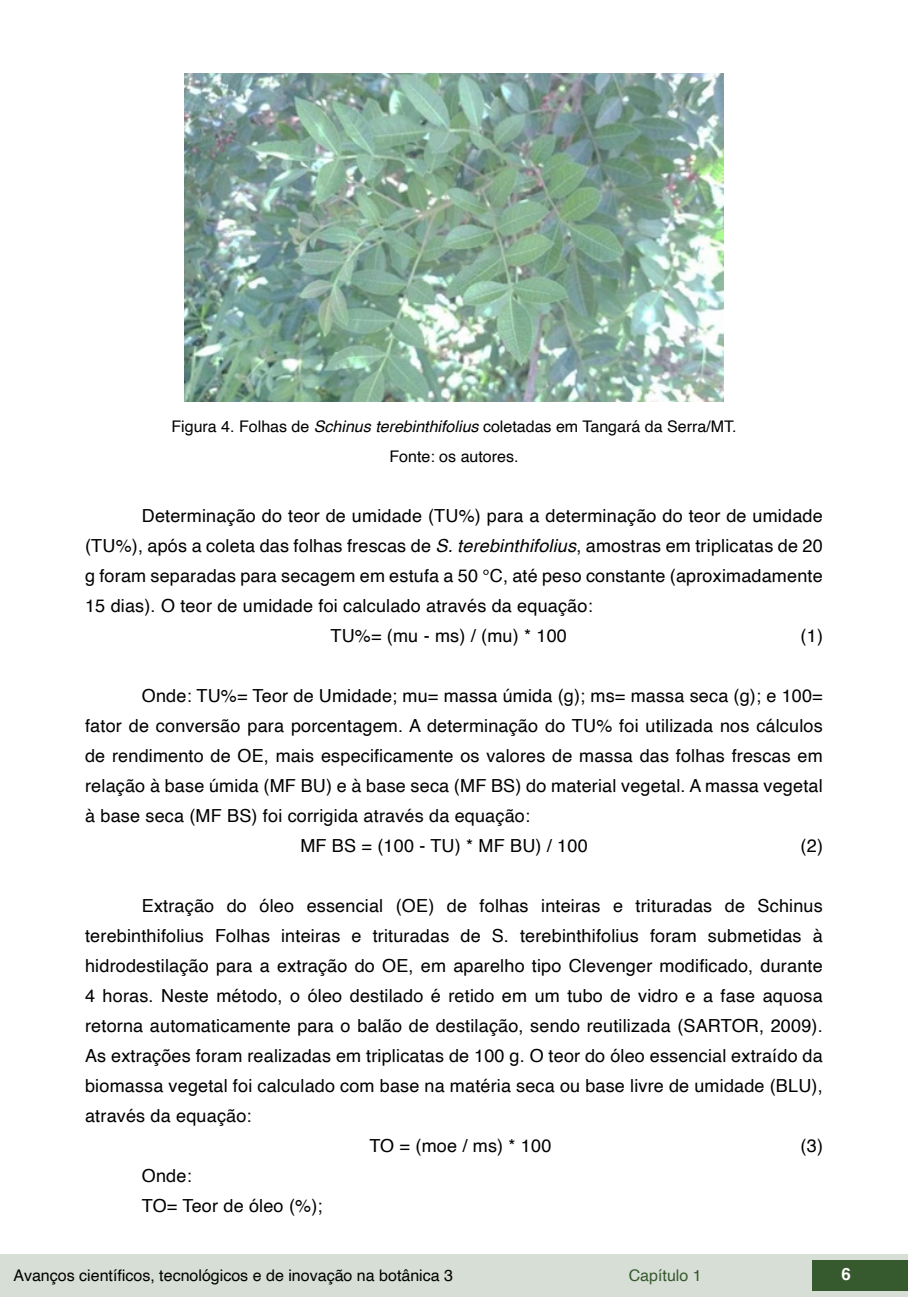
<style>
.page{position:relative;width:908px;height:1304px;background:#fff}
.page>*{position:absolute;margin:0;border:0;box-sizing:border-box;transform-origin:0 0}
.t1{font:18px/30px "Helvetica";letter-spacing:.01em;color:#000}
.t2{font:700 16.8px "Helvetica";color:#fff}
.t3{font:16px/30.6px "Helvetica";color:#000;text-align:center}
.t4{font:16px "Helvetica";color:#36592e}
.s1{font-style:italic}
</style>
<div class="page">
<div style="left:0;top:1254px;width:906px;height:43px;background:#d7ded5"></div>
<div style="left:812px;top:1261px;width:95px;height:30px;background:#36592e"></div>
<img style="left:185px;top:74px;width:537px;height:327px">
<p class="t3" style="left:171px;top:411px;width:566px">Figura 4. Folhas de <span class="s1">Schinus terebinthifolius</span> coletadas em Tangará da Serra/MT.<br>Fonte: os autores.</p>
<p class="t1" style="left:142px;top:501px;width:682px">Determinação do teor de umidade (TU%) para a determinação do teor de umidade</p>
<p class="t1" style="left:85px;top:531px;width:738px">(TU%), após a coleta das folhas frescas de <span class="s1">S. terebinthifolius</span>, amostras em triplicatas de 20</p>
<p class="t1" style="left:85px;top:561px;width:738px">g foram separadas para secagem em estufa a 50 °C, até peso constante (aproximadamente</p>
<p class="t1" style="left:85px;top:591px;width:509px">15 dias). O teor de umidade foi calculado através da equação:</p>
<p class="t1" style="left:330px;top:621px;width:238px">TU%= (mu - ms) / (mu) * 100</p>
<p class="t1" style="left:800px;top:621px;width:24px">(1)</p>
<p class="t1" style="left:142px;top:681px;width:682px">Onde: TU%= Teor de Umidade; mu= massa úmida (g); ms= massa seca (g); e 100=</p>
<p class="t1" style="left:85px;top:711px;width:738px">fator de conversão para porcentagem. A determinação do TU% foi utilizada nos cálculos</p>
<p class="t1" style="left:85px;top:741px;width:738px">de rendimento de OE, mais especificamente os valores de massa das folhas frescas em</p>
<p class="t1" style="left:85px;top:771px;width:738px">relação à base úmida (MF BU) e à base seca (MF BS) do material vegetal. A massa vegetal</p>
<p class="t1" style="left:85px;top:801px;width:446px">à base seca (MF BS) foi corrigida através da equação:</p>
<p class="t1" style="left:300px;top:831px;width:289px">MF BS = (100 - TU) * MF BU) / 100</p>
<p class="t1" style="left:800px;top:831px;width:24px">(2)</p>
<p class="t1" style="left:142px;top:891px;width:682px">Extração do óleo essencial (OE) de folhas inteiras e trituradas de Schinus</p>
<p class="t1" style="left:85px;top:921px;width:738px">terebinthifolius Folhas inteiras e trituradas de S. terebinthifolius foram submetidas à</p>
<p class="t1" style="left:85px;top:951px;width:738px">hidrodestilação para a extração do OE, em aparelho tipo Clevenger modificado, durante</p>
<p class="t1" style="left:85px;top:981px;width:738px">4 horas. Neste método, o óleo destilado é retido em um tubo de vidro e a fase aquosa</p>
<p class="t1" style="left:85px;top:1011px;width:738px">retorna automaticamente para o balão de destilação, sendo reutilizada (SARTOR, 2009).</p>
<p class="t1" style="left:85px;top:1041px;width:738px">As extrações foram realizadas em triplicatas de 100 g. O teor do óleo essencial extraído da</p>
<p class="t1" style="left:85px;top:1071px;width:738px">biomassa vegetal foi calculado com base na matéria seca ou base livre de umidade (BLU),</p>
<p class="t1" style="left:85px;top:1101px;width:168px">através da equação:</p>
<p class="t1" style="left:369px;top:1131px;width:183px">TO = (moe / ms) * 100</p>
<p class="t1" style="left:800px;top:1131px;width:24px">(3)</p>
<p class="t1" style="left:142px;top:1161px;width:182px">Onde:<br>TO= Teor de óleo (%);</p>
<p class="t3" style="left:14px;top:1260px;width:441px">Avanços científicos, tecnológicos e de inovação na botânica 3</p>
<p class="t4" style="left:628px;top:1263px;width:74px">Capítulo 1</p>
<p class="t2" style="left:841px;top:1264px;width:11px">6</p>
</div>
